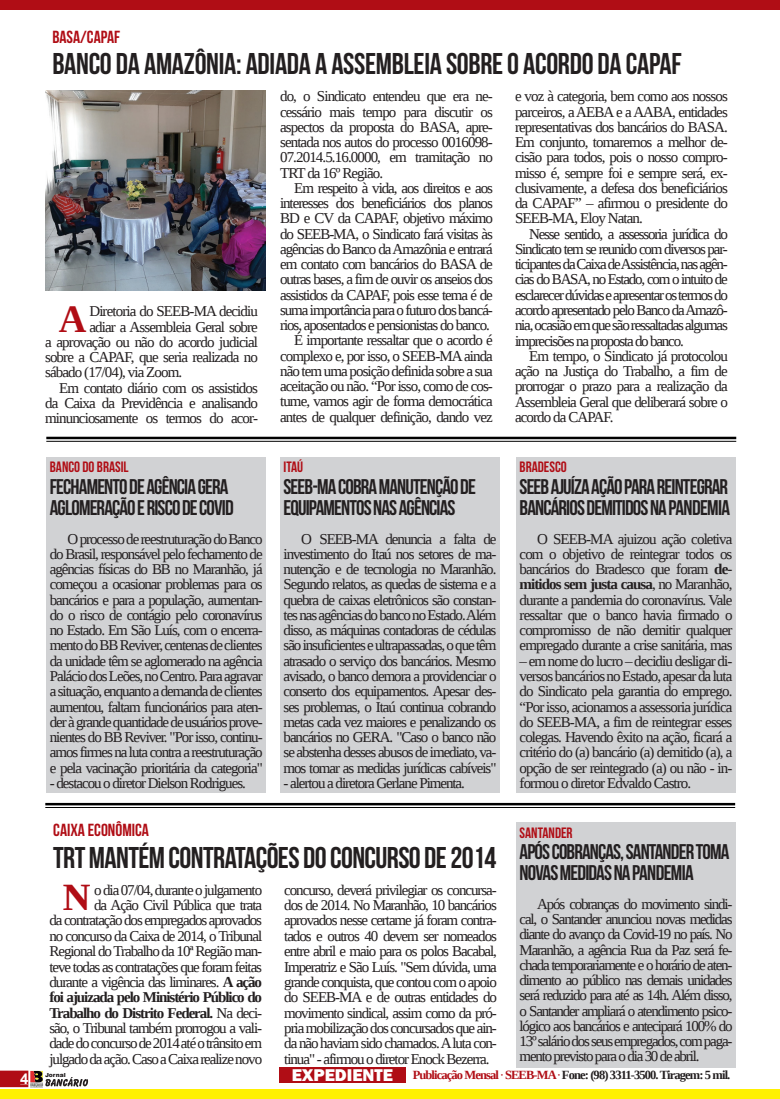
<style>
.page{position:relative;width:780px;height:1099px;background:#fff}
.page>*{position:absolute;margin:0;border:0;box-sizing:border-box;transform-origin:0 0}
.t1{font:700 38.5px "Liberation Serif";color:#b00d15}
.t2{font:700 38.25px "Liberation Serif";color:#b00d15}
.t3{font:30px "Bebas Neue";letter-spacing:-.01em;color:#231f20}
.t4{font:21.25px/21.2px "Bebas Neue";letter-spacing:-.04em;color:#231f20}
.t5{font:17.5px "Bebas Neue";color:#b00d15}
.t6{font:15px/15.2px "Liberation Serif";letter-spacing:-.07em;color:#231f20;text-align:justify}
.t7{font:15px "Bebas Neue";color:#b00d15}
.t8{font:700 15px "Arial";color:#fff}
.t9{font:700 12.5px "Liberation Serif";letter-spacing:-.07em;color:#231f20}
.t10{font:900 6px "Arial";color:#231f20}
.s1{font-weight:700}
.s2{font-family:"Franklin Gothic";font-weight:800;font-size:17.5px;color:#fff}
.s3{color:#b00d15}
.s4{font-weight:400;color:#b00d15}
</style>
<div class="page">
<svg style="left:0;top:1070px;width:88px;height:18px"></svg>
<div style="left:0;top:1089px;width:779px;height:9px;background:#fff101"></div>
<div style="left:0;top:0;width:779px;height:10px;background:#b00d15"></div>
<div style="left:279px;top:1067px;width:126px;height:15px;background:#b00d15"></div>
<hr style="left:46px;top:436px;width:690px;height:3px;background:#000">
<hr style="left:46px;top:441px;width:690px;height:1px;background:#000">
<div style="left:516px;top:457px;width:220px;height:335px;background:#d1d2d4"></div>
<hr style="left:45px;top:802px;width:690px;height:3px;background:#000">
<hr style="left:45px;top:807px;width:690px;height:1px;background:#000">
<div style="left:516px;top:822px;width:220px;height:245px;background:#d1d2d4"></div>
<div style="left:280px;top:457px;width:220px;height:335px;background:#d1d2d4"></div>
<div style="left:46px;top:457px;width:220px;height:335px;background:#d1d2d4"></div>
<img style="left:45px;top:91px;width:220px;height:200px">
<p class="t5" style="left:52px;top:27px;width:69px">BASA/CAPAF</p>
<h3 class="t3" style="left:52px;top:47px;width:631px">BANCO DA AMAZÔNIA: ADIADA A ASSEMBLEIA SOBRE O ACORDO DA CAPAF</h3>
<h2 class="t2" style="left:59px;top:293px;width:29px">A</h2>
<p class="t6" style="left:89px;top:303px;width:170px">Diretoria do SEEB-MA decidiu</p>
<p class="t6" style="left:89px;top:319px;width:170px">adiar a Assembleia Geral sobre</p>
<p class="t6" style="left:45px;top:334px;width:214px">a aprovação ou não do acordo judicial</p>
<p class="t6" style="left:45px;top:349px;width:214px">sobre a CAPAF, que seria realizada no</p>
<p class="t6" style="left:45px;top:364px;width:139px">sábado (17/04), via Zoom.</p>
<p class="t6" style="left:59px;top:380px;width:200px">Em contato diário com os assistidos</p>
<p class="t6" style="left:45px;top:395px;width:214px">da Caixa da Previdência e analisando</p>
<p class="t6" style="left:45px;top:410px;width:214px">minunciosamente os termos do acor-</p>
<p class="t7" style="left:50px;top:459px;width:80px">BANCO DO BRASIL</p>
<h3 class="t4" style="left:50px;top:475px;width:185px">FECHAMENTO DE AGÊNCIA GERA<br>AGLOMERAÇÃO E RISCO DE COVID</h3>
<p class="t6" style="left:50px;top:531px;width:214px;text-indent:18px">O processo de reestruturação do Banco do Brasil, responsável pelo fechamento de agências físicas do BB no Maranhão, já começou a ocasionar problemas para os bancários e para a população, aumentan&shy;do o risco de contágio pelo coronavírus no Estado. Em São Luís, com o encerra&shy;mento do BB Reviver, centenas de clientes da unidade têm se aglomerado na agência Palácio dos Leões, no Centro. Para agravar a situação, enquanto a demanda de clientes aumentou, faltam funcionários para aten&shy;der à grande quantidade de usuários prove&shy;nientes do BB Reviver. "Por isso, continu&shy;amos firmes na luta contra a reestruturação e pela vacinação prioritária da categoria"</p>
<p class="t6" style="left:50px;top:775px;width:197px">- destacou o diretor Dielson Rodrigues.</p>
<p class="t6" style="left:280px;top:88px;width:214px">do, o Sindicato entendeu que era ne&shy;cessário mais tempo para discutir os aspectos da proposta do BASA, apre&shy;sentada nos autos do processo 0016098- 07.2014.5.16.0000, em tramitação no TRT da 16º Região.</p>
<p class="t6" style="left:280px;top:180px;width:214px;text-align:right">Em respeito à vida, aos direitos e aos interesses dos beneficiários dos planos BD e CV da CAPAF, objetivo máximo do SEEB-MA, o Sindicato fará visitas às agências do Banco da Amazônia e entrará em contato com bancários do BASA de outras bases, a fim de ouvir os anseios dos assistidos da CAPAF, pois esse tema é de suma importância para o futuro dos bancá&shy;rios, aposentados e pensionistas do banco.<br>É importante ressaltar que o acordo é complexo e, por isso, o SEEB-MA ainda não tem uma posição definida sobre a sua aceitação ou não. “Por isso, como de cos&shy;tume, vamos agir de forma democrática antes de qualquer definição, dando vez</p>
<p class="t7" style="left:283px;top:459px;width:21px">ITAÚ</p>
<h3 class="t4" style="left:283px;top:475px;width:194px">SEEB-MA COBRA MANUTENÇÃO DE<br>EQUIPAMENTOS NAS AGÊNCIAS</h3>
<p class="t6" style="left:283px;top:531px;width:214px;text-indent:18px">O SEEB-MA denuncia a falta de investimento do Itaú nos setores de ma&shy;nutenção e de tecnologia no Maranhão.<br>Segundo relatos, as quedas de sistema e a quebra de caixas eletrônicos são constan&shy;tes nas agências do banco no Estado. Além disso, as máquinas contadoras de cédulas são insuficientes e ultrapassadas, o que têm atrasado o serviço dos bancários. Mesmo avisado, o banco demora a providenciar o conserto dos equipamentos. Apesar des&shy;ses problemas, o Itaú continua cobrando metas cada vez maiores e penalizando os bancários no GERA. "Caso o banco não se abstenha desses abusos de imediato, va&shy;mos tomar as medidas jurídicas cabíveis"</p>
<p class="t6" style="left:283px;top:775px;width:183px">- alertou a diretora Gerlane Pimenta.</p>
<p class="t5" style="left:53px;top:820px;width:97px">CAIXA ECONÔMICA</p>
<h3 class="t3" style="left:53px;top:840px;width:444px">TRT MANTÉM CONTRATAÇÕES DO CONCURSO DE 2014</h3>
<h1 class="t1" style="left:63px;top:871px;width:29px">N</h1>
<p class="t6" style="left:49px;top:881px;width:214px;text-align:right">o dia 07/04, durante o julgamento<br>da Ação Civil Pública que trata<br>da contratação dos empregados aprovados no concurso da Caixa de 2014, o Tribunal Regional do Trabalho da 10ª Região man&shy;teve todas as contratações que foram feitas durante a vigência das liminares. <span class="s1">A ação foi ajuizada pelo Ministério Público do Trabalho do Distrito Federal.</span> Na deci&shy;são, o Tribunal também prorrogou a vali&shy;dade do concurso de 2014 até o trânsito em julgado da ação. Caso a Caixa realize novo</p>
<p class="t6" style="left:284px;top:881px;width:214px">concurso, deverá privilegiar os concursa&shy;dos de 2014. No Maranhão, 10 bancários aprovados nesse certame já foram contra&shy;tados e outros 40 devem ser nomeados entre abril e maio para os polos Bacabal, Imperatriz e São Luís. "Sem dúvida, uma grande conquista, que contou com o apoio do SEEB-MA e de outras entidades do movimento sindical, assim como da pró&shy;pria mobilização dos concursados que ain&shy;da não haviam sido chamados. A luta con&shy;tinua" - afirmou o diretor Enock Bezerra.</p>
<p class="t6" style="left:515px;top:89px;width:214px">e voz à categoria, bem como aos nossos parceiros, a AEBA e a AABA, entidades representativas dos bancários do BASA.<br>Em conjunto, tomaremos a melhor de&shy;cisão para todos, pois o nosso compro&shy;misso é, sempre foi e sempre será, ex&shy;clusivamente, a defesa dos beneficiários da CAPAF” – afirmou o presidente do SEEB-MA, Eloy Natan.</p>
<p class="t6" style="left:515px;top:226px;width:214px;text-indent:14px">Nesse sentido, a assessoria jurídica do Sindicato tem se reunido com diversos par&shy;ticipantes da Caixa de Assistência, nas agên&shy;cias do BASA, no Estado, com o intuito de esclarecer dúvidas e apresentar os termos do acordo apresentado pelo Banco da Amazô&shy;nia, ocasião em que são ressaltadas algumas imprecisões na proposta do banco.</p>
<p class="t6" style="left:515px;top:348px;width:214px;text-indent:14px">Em tempo, o Sindicato já protocolou ação na Justiça do Trabalho, a fim de prorrogar o prazo para a realização da Assembleia Geral que deliberará sobre o acordo da CAPAF.</p>
<p class="t7" style="left:519px;top:459px;width:49px">BRADESCO</p>
<h3 class="t4" style="left:519px;top:475px;width:212px">SEEB AJUÍZA AÇÃO PARA REINTEGRAR<br>BANCÁRIOS DEMITIDOS NA PANDEMIA</h3>
<p class="t6" style="left:519px;top:531px;width:214px;text-indent:18px">O SEEB-MA ajuizou ação coletiva com o objetivo de reintegrar todos os bancários do Bradesco que foram <span class="s1">de&shy;mitidos sem justa causa</span>, no Maranhão, durante a pandemia do coronavírus. Vale ressaltar que o banco havia firmado o compromisso de não demitir qualquer empregado durante a crise sanitária, mas</p>
<p class="t6" style="left:519px;top:653px;width:214px">– em nome do lucro – decidiu desligar di&shy;versos bancários no Estado, apesar da luta do Sindicato pela garantia do emprego. “Por isso, acionamos a assessoria jurídica do SEEB-MA, a fim de reintegrar esses colegas. Havendo êxito na ação, ficará a critério do (a) bancário (a) demitido (a), a opção de ser reintegrado (a) ou não - in&shy;formou o diretor Edvaldo Castro.</p>
<p class="t7" style="left:519px;top:824px;width:55px">SANTANDER</p>
<h3 class="t4" style="left:519px;top:840px;width:211px">APÓS COBRANÇAS, SANTANDER TOMA<br>NOVAS MEDIDAS NA PANDEMIA</h3>
<p class="t6" style="left:519px;top:896px;width:214px;text-indent:18px">Após cobranças do movimento sindi&shy;cal, o Santander anunciou novas medidas diante do avanço da Covid-19 no país. No Maranhão, a agência Rua da Paz será fe&shy;chada temporariamente e o horário de aten&shy;dimento ao público nas demais unidades será reduzido para até as 14h. Além disso, o Santander ampliará o atendimento psico&shy;lógico aos bancários e antecipará 100% do 13º salário dos seus empregados, com paga&shy;mento previsto para o dia 30 de abril.</p>
<p class="t8" style="left:20px;top:1069px;width:10px">4</p>
<p class="t10" style="left:45px;top:1071px;width:22px">Jornal</p>
<p class="t9" style="left:292px;top:1066px;width:440px"><span class="s2">EXPEDIENTE</span> <span class="s3">Publicação Mensal</span> <span class="s4">·</span> <span class="s3">SEEB-MA</span> <span class="s4">·</span> Fone: (98) 3311-3500. Tiragem: 5 mil.</p>
</div>
